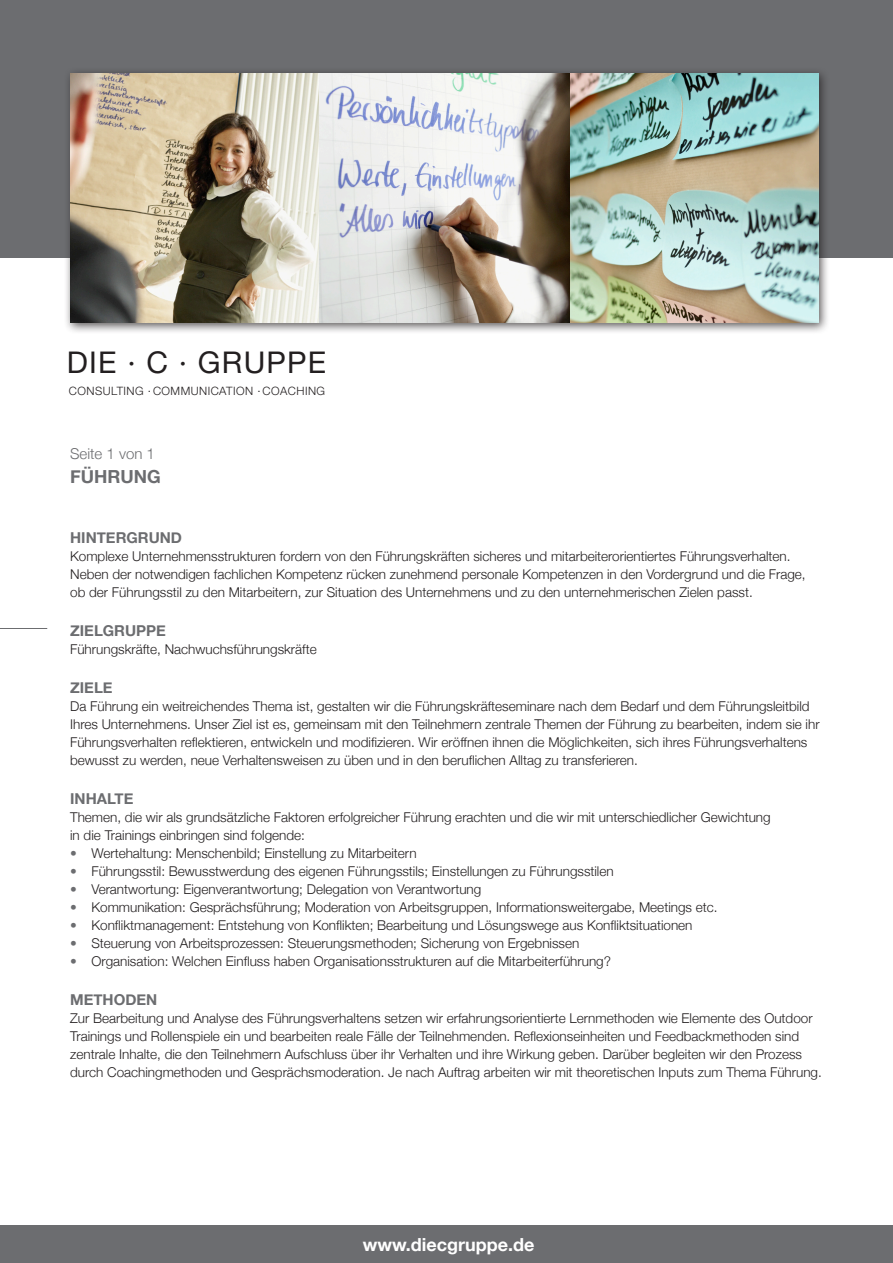
<style>
.page{position:relative;width:893px;height:1263px;background:#fff}
.page>*{position:absolute;margin:0;border:0;box-sizing:border-box;transform-origin:0 0}
.t1{font:30px "Helvetica Neue LT";letter-spacing:.04em;color:#231f20}
.t2{font:700 18px "Helvetica Neue";color:#fff}
.t3{font:700 18px "Helvetica Neue";color:#6c6d70}
.t4{font:700 15px "Helvetica Neue";color:#6c6d70}
.t5{font:300 15px "Helvetica Neue";color:#6c6d70}
.t6{font:300 13.5px/18px "Helvetica Neue";color:#231f20}
.t7{font:300 11.55px "Helvetica Neue LT";letter-spacing:.04em;color:#231f20}
.s1{color:#6c6d70}
</style>
<div class="page">
<div style="left:1px;top:1226px;width:892px;height:37px;background:#6c6d70"></div>
<hr style="left:0;top:628px;width:47px;height:1px;background:#6c6d70">
<div style="left:0;top:0;width:893px;height:257px;background:#6c6d70"></div>
<div style="left:63px;top:67px;width:773px;height:274px;background:#231f20;opacity:.75"></div>
<img style="left:70px;top:73px;width:749px;height:250px">
<p class="t1" style="left:67px;top:344px;width:261px">DIE · C · GRUPPE</p>
<p class="t7" style="left:69px;top:384px;width:244px">CONSULTING · COMMUNICATION · COACHING</p>
<p class="t5" style="left:70px;top:444px;width:86px">Seite 1 von 1</p>
<p class="t3" style="left:70px;top:465px;width:92px">FÜHRUNG</p>
<p class="t4" style="left:70px;top:528px;width:113px">HINTERGRUND</p>
<p class="t6" style="left:70px;top:547px;width:737px">Komplexe Unternehmensstrukturen fordern von den Führungskräften sicheres und mitarbeiterorientiertes Führungsverhalten.<br>Neben der notwendigen fachlichen Kompetenz rücken zunehmend personale Kompetenzen in den Vordergrund und die Frage, ob der Führungsstil zu den Mitarbeitern, zur Situation des Unternehmens und zu den unternehmerischen Zielen passt.</p>
<p class="t4" style="left:70px;top:621px;width:97px">ZIELGRUPPE</p>
<p class="t6" style="left:70px;top:640px;width:248px">Führungskräfte, Nachwuchsführungskräfte</p>
<p class="t4" style="left:70px;top:678px;width:44px">ZIELE</p>
<p class="t6" style="left:70px;top:697px;width:751px">Da Führung ein weitreichendes Thema ist, gestalten wir die Führungskräfteseminare nach dem Bedarf und dem Führungsleitbild Ihres Unternehmens. Unser Ziel ist es, gemeinsam mit den Teilnehmern zentrale Themen der Führung zu bearbeiten, indem sie ihr Führungsverhalten reflektieren, entwickeln und modifizieren. Wir eröffnen ihnen die Möglichkeiten, sich ihres Führungsverhaltens bewusst zu werden, neue Verhaltensweisen zu üben und in den beruflichen Alltag zu transferieren.</p>
<p class="t4" style="left:70px;top:789px;width:65px">INHALTE</p>
<p class="t6" style="left:70px;top:808px;width:702px">Themen, die wir als grundsätzliche Faktoren erfolgreicher Führung erachten und die wir mit unterschiedlicher Gewichtung in die Trainings einbringen sind folgende:</p>
<p class="t6" style="left:70px;top:844px;width:348px"><span class="s1">•</span> Wertehaltung: Menschenbild; Einstellung zu Mitarbeitern</p>
<p class="t6" style="left:70px;top:862px;width:545px"><span class="s1">•</span> Führungsstil: Bewusstwerdung des eigenen Führungsstils; Einstellungen zu Führungsstilen</p>
<p class="t6" style="left:70px;top:880px;width:413px"><span class="s1">•</span> Verantwortung: Eigenverantwortung; Delegation von Verantwortung</p>
<p class="t6" style="left:70px;top:898px;width:649px"><span class="s1">•</span> Kommunikation: Gesprächsführung; Moderation von Arbeitsgruppen, Informationsweitergabe, Meetings etc.</p>
<p class="t6" style="left:70px;top:916px;width:624px"><span class="s1">•</span> Konfliktmanagement: Entstehung von Konflikten; Bearbeitung und Lösungswege aus Konfliktsituationen</p>
<p class="t6" style="left:70px;top:934px;width:511px"><span class="s1">•</span> Steuerung von Arbeitsprozessen: Steuerungsmethoden; Sicherung von Ergebnissen</p>
<p class="t6" style="left:70px;top:952px;width:542px"><span class="s1">•</span> Organisation: Welchen Einfluss haben Organisationsstrukturen auf die Mitarbeiterführung?</p>
<p class="t4" style="left:70px;top:990px;width:89px">METHODEN</p>
<p class="t6" style="left:70px;top:1009px;width:753px">Zur Bearbeitung und Analyse des Führungsverhaltens setzen wir erfahrungsorientierte Lernmethoden wie Elemente des Outdoor Trainings und Rollenspiele ein und bearbeiten reale Fälle der Teilnehmenden. Reflexionseinheiten und Feedbackmethoden sind zentrale Inhalte, die den Teilnehmern Aufschluss über ihr Verhalten und ihre Wirkung geben. Darüber begleiten wir den Prozess durch Coachingmethoden und Gesprächsmoderation. Je nach Auftrag arbeiten wir mit theoretischen Inputs zum Thema Führung.</p>
<p class="t2" style="left:363px;top:1233px;width:173px">WWW.DIECGRUPPE.DE</p>
</div>
